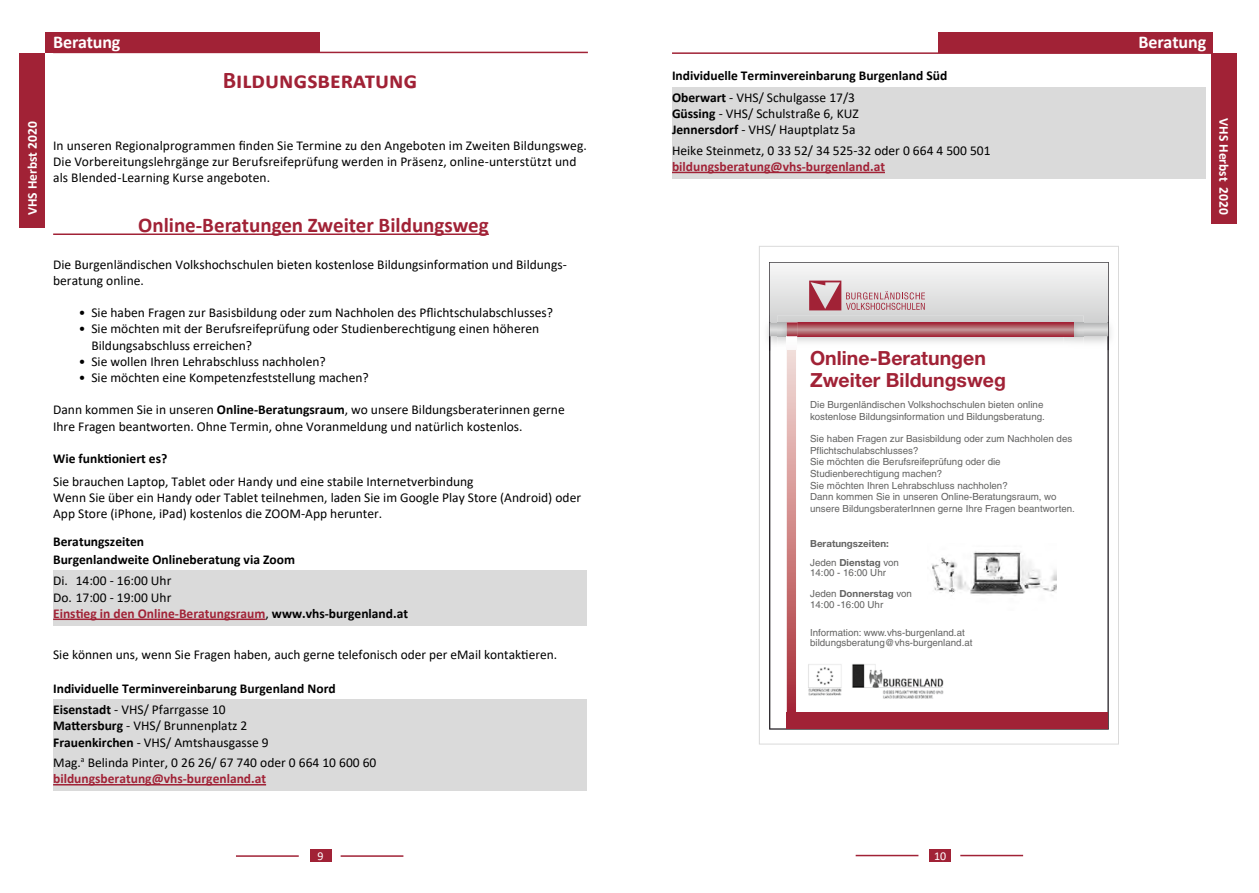
<style>
.page{position:relative;width:1259px;height:893px;background:#fff}
.page>*{position:absolute;margin:0;border:0;box-sizing:border-box;transform-origin:0 0}
.Header_Vorspann{font:700 24px "Calibri";color:#a12236}
.Kapitel{font:700 21px "Calibri";color:#a12236}
.t1{font:700 19.5px/22.2px "Helvetica Neue";color:#a12236}
.t2{font:700 18px "Calibri";letter-spacing:-.005em;color:#fff}
.Absatzformat_Sprache{font:13.5px/16.2px "Calibri";color:#000}
.Absatzformat_standar{font:13.5px/16.2px "Calibri";color:#000}
.Basis{font:13.5px "Calibri";color:#000}
.Sub_Header{font:700 13.5px "Calibri";color:#000}
.Basis-2{font:700 13.5px "Calibri";color:#a12236}
.t3{font:700 13.5px "Calibri";color:#fff}
.Absatzformat_standar-2{font:700 13.5px "Calibri";color:#000}
.t4{font:12px "Calibri";color:#fff}
.t5{font:9.75px/11.7px "Helvetica";color:#636362}
.t6{font:700 9.75px/19px "Helvetica Neue";color:#636362}
.s1{font-weight:700}
.s2{font-weight:400;color:#000}
.s3{color:#000}
.s4{font-family:"Helvetica";font-weight:400}
.s5{font-family:"Helvetica Neue";font-weight:700}
</style>
<div class="page">
<div style="left:938px;top:32px;width:274px;height:21px;background:#a12236"></div>
<div style="left:45px;top:32px;width:274px;height:21px;background:#a12236"></div>
<hr style="left:53px;top:52px;width:535px;height:1px;background:#a12236">
<hr style="left:672px;top:52px;width:539px;height:2px;background:#a12236">
<div style="left:20px;top:53px;width:25px;height:175px;background:#a12236"></div>
<div style="left:1211px;top:53px;width:25px;height:171px;background:#a12236"></div>
<hr style="left:855px;top:855px;width:63px;height:1px;background:#a12236">
<hr style="left:960px;top:855px;width:63px;height:1px;background:#a12236">
<div style="left:929px;top:849px;width:21px;height:13px;background:#a12236"></div>
<hr style="left:236px;top:855px;width:63px;height:2px;background:#a12236">
<hr style="left:341px;top:855px;width:62px;height:2px;background:#a12236">
<div style="left:310px;top:849px;width:21px;height:13px;background:#a12236"></div>
<hr style="left:53px;top:233px;width:436px;height:2px;background:#a12236">
<div style="left:53px;top:571px;width:534px;height:22px;background:#dadada"></div>
<div style="left:53px;top:587px;width:534px;height:22px;background:#dadada"></div>
<div style="left:53px;top:603px;width:534px;height:22px;background:#dadada"></div>
<hr style="left:53px;top:618px;width:212px;height:2px;background:#a12236">
<div style="left:53px;top:700px;width:534px;height:22px;background:#dadada"></div>
<div style="left:53px;top:716px;width:534px;height:22px;background:#dadada"></div>
<div style="left:53px;top:732px;width:534px;height:22px;background:#dadada"></div>
<div style="left:53px;top:753px;width:534px;height:22px;background:#dadada"></div>
<div style="left:53px;top:769px;width:534px;height:22px;background:#dadada"></div>
<hr style="left:53px;top:784px;width:213px;height:1px;background:#a12236">
<div style="left:672px;top:87px;width:533px;height:22px;background:#dadada"></div>
<div style="left:672px;top:104px;width:533px;height:22px;background:#dadada"></div>
<div style="left:672px;top:120px;width:533px;height:22px;background:#dadada"></div>
<div style="left:672px;top:140px;width:533px;height:22px;background:#dadada"></div>
<div style="left:672px;top:157px;width:533px;height:22px;background:#dadada"></div>
<hr style="left:672px;top:172px;width:213px;height:1px;background:#a12236">
<img style="left:767px;top:326px;width:2px;height:14px">
<img style="left:1108px;top:315px;width:3px;height:35px">
<div style="left:787px;top:713px;width:321px;height:16px;background:#a12236"></div>
<svg style="left:769px;top:263px;width:339px;height:450px"></svg>
<img style="left:806px;top:661px;width:140px;height:40px">
<h3 class="t2" style="left:53px;top:29px;width:69px">Beratung</h3>
<h3 class="t2" style="left:1138px;top:29px;width:69px">Beratung</h3>
<p class="Sub_Header" style="left:672px;top:66px;width:277px">Individuelle Terminvereinbarung Burgenland Süd</p>
<p class="Basis" style="left:672px;top:88px;width:185px"><span class="s1">Oberwart</span> - VHS/ Schulgasse 17/3</p>
<p class="Basis" style="left:672px;top:104px;width:188px"><span class="s1">Güssing</span> - VHS/ Schulstraße 6, KUZ</p>
<p class="Basis" style="left:672px;top:120px;width:185px"><span class="s1">Jennersdorf</span> - VHS/ Hauptplatz 5a</p>
<p class="Basis" style="left:672px;top:141px;width:320px">Heike Steinmetz, 0 33 52/ 34 525-32 oder 0 664 4 500 501</p>
<p class="Basis-2" style="left:672px;top:157px;width:214px">bildungsberatung@vhs-burgenland.at</p>
<p class="Header_Vorspann" style="left:223px;top:63px;width:196px">Bildungsberatung</p>
<p class="t3" style="left:23px;top:215px;width:95px;rotate:-90deg">VHS Herbst 2020</p>
<p class="t3" style="left:1233px;top:118px;width:98px;rotate:90deg">VHS Herbst 2020</p>
<p class="Absatzformat_standar" style="left:53px;top:137px;width:535px">In unseren Regionalprogrammen finden Sie Termine zu den Angeboten im Zweiten Bildungsweg.<br>Die Vorbereitungslehrgänge zur Berufsreifeprüfung werden in Präsenz, online-unterstützt und als Blended-Learning Kurse angeboten.</p>
<p class="Kapitel" style="left:138px;top:210px;width:352px">Online-Beratungen Zweiter Bildungsweg</p>
<p class="Absatzformat_Sprache" style="left:53px;top:256px;width:515px">Die Burgenländischen Volkshochschulen bieten kostenlose Bildungsinformation und Bildungs&shy;beratung online.</p>
<p class="Absatzformat_standar" style="left:79px;top:304px;width:476px">• Sie haben Fragen zur Basisbildung oder zum Nachholen des Pflichtschulabschlusses?</p>
<p class="Absatzformat_standar" style="left:91px;top:320px;width:449px;text-indent:-13px">• Sie möchten mit der Berufsreifeprüfung oder Studienberechtigung einen höheren<br>Bildungsabschluss erreichen?</p>
<p class="Absatzformat_standar" style="left:79px;top:353px;width:249px">• Sie wollen Ihren Lehrabschluss nachholen?</p>
<p class="Absatzformat_standar" style="left:79px;top:369px;width:292px">• Sie möchten eine Kompetenzfeststellung machen?</p>
<p class="Absatzformat_Sprache" style="left:53px;top:401px;width:513px">Dann kommen Sie in unseren <span class="s1">Online-Beratungsraum</span>, wo unsere Bildungsberaterinnen gerne<br>Ihre Fragen beantworten. Ohne Termin, ohne Voranmeldung und natürlich kostenlos.</p>
<p class="Sub_Header" style="left:53px;top:449px;width:116px">Wie funktioniert es?</p>
<p class="Absatzformat_Sprache" style="left:53px;top:473px;width:422px">Sie brauchen Laptop, Tablet oder Handy und eine stabile Internetverbindung</p>
<p class="Absatzformat_Sprache" style="left:53px;top:489px;width:529px">Wenn Sie über ein Handy oder Tablet teilnehmen, laden Sie im Google Play Store (Android) oder<br>App Store (iPhone, iPad) kostenlos die ZOOM-App herunter.</p>
<p class="Absatzformat_standar-2" style="left:53px;top:532px;width:92px">Beratungszeiten</p>
<p class="Sub_Header" style="left:53px;top:550px;width:243px">Burgenlandweite Onlineberatung via Zoom</p>
<p class="Basis" style="left:53px;top:571px;width:120px">Di. 14:00 - 16:00 Uhr</p>
<p class="Basis" style="left:53px;top:588px;width:120px">Do. 17:00 - 19:00 Uhr</p>
<p class="Basis-2" style="left:53px;top:604px;width:356px">Einstieg in den Online-Beratungsraum<span class="s2">,</span> <span class="s3">www.vhs-burgenland.at</span></p>
<p class="Absatzformat_Sprache" style="left:53px;top:646px;width:505px">Sie können uns, wenn Sie Fragen haben, auch gerne telefonisch oder per eMail kontaktieren.</p>
<p class="Sub_Header" style="left:53px;top:679px;width:284px">Individuelle Terminvereinbarung Burgenland Nord</p>
<p class="Basis" style="left:53px;top:700px;width:174px"><span class="s1">Eisenstadt</span> - VHS/ Pfarrgasse 10</p>
<p class="Basis" style="left:53px;top:716px;width:196px"><span class="s1">Mattersburg</span> - VHS/ Brunnenplatz 2</p>
<p class="Basis" style="left:53px;top:733px;width:217px"><span class="s1">Frauenkirchen</span> - VHS/ Amtshausgasse 9</p>
<p class="Basis" style="left:53px;top:753px;width:325px">Mag.<sup>a</sup> Belinda Pinter, 0 26 26/ 67 740 oder 0 664 10 600 60</p>
<p class="Basis-2" style="left:53px;top:769px;width:214px">bildungsberatung@vhs-burgenland.at</p>
<p class="t1" style="left:810px;top:346px;width:197px">Online-Beratungen<br>Zweiter Bildungsweg</p>
<p class="t5" style="left:810px;top:399px;width:236px">Die Burgenländischen Volkshochschulen bieten online kostenlose Bildungsinformation und Bildungsberatung.</p>
<p class="t5" style="left:810px;top:433px;width:266px">Sie haben Fragen zur Basisbildung oder zum Nachholen des Pflichtschulabschlusses?<br>Sie möchten die Berufsreifeprüfung oder die Studienberechtigung machen?<br>Sie möchten Ihren Lehrabschluss nachholen?<br>Dann kommen Sie in unseren Online-Beratungsraum, wo unsere BildungsberaterInnen gerne Ihre Fragen beantworten.</p>
<p class="t6" style="left:810px;top:533px;width:90px">Beratungszeiten:<br><span class="s4">Jeden</span> Dienstag <span class="s4">von</span></p>
<p class="t5" style="left:810px;top:562px;width:103px;line-height:21px">14:00 - 16:00 Uhr<br>Jeden <span class="s5">Donnerstag</span> von</p>
<p class="t5" style="left:810px;top:598px;width:75px">14:00 -16:00 Uhr</p>
<p class="t5" style="left:810px;top:627px;width:164px;line-height:10.5px">Information: www.vhs-burgenland.at bildungsberatung@vhs-burgenland.at</p>
<p class="t4" style="left:317px;top:848px;width:8px">9</p>
<p class="t4" style="left:934px;top:848px;width:14px">10</p>
</div>
